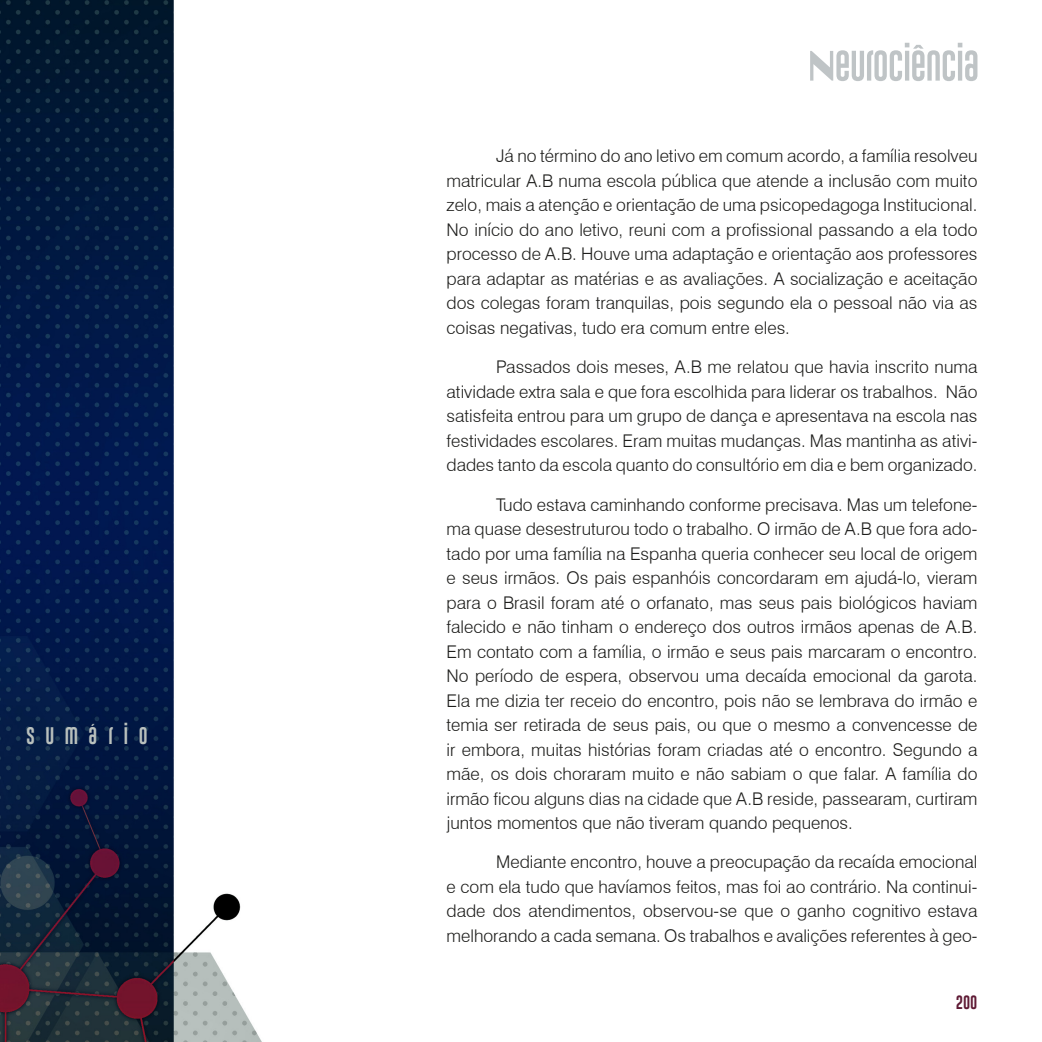
<style>
.page{position:relative;width:1042px;height:1042px;background:#fff}
.page>*{position:absolute;margin:0;border:0;box-sizing:border-box;transform-origin:0 0}
.Parágrafo{font:300 17.5px/24.5px "Swiss 721 BT";color:#1d1d1b;text-align:justify}
.t1{font:17.5px "Gobold Uplow";letter-spacing:.6em;color:#b9c0bd}
.t2{font:14px "Gobold Uplow";color:#5f1b35}
</style>
<div class="page">
<svg style="left:810px;top:43px;width:167px;height:38px"></svg>
<img style="left:0;top:0;width:262px;height:1042px">
<p class="t1" style="left:26px;top:721px;width:123px">SUMÁRIO</p>
<p class="Parágrafo" style="left:446px;top:144px;width:532px;text-indent:50px">Já no término do ano letivo em comum acordo, a família resolveu matricular A.B numa escola pública que atende a inclusão com muito zelo, mais a atenção e orientação de uma psicopedagoga Institucional.<br>No início do ano letivo, reuni com a profissional passando a ela todo processo de A.B. Houve uma adaptação e orientação aos professores para adaptar as matérias e as avaliações. A socialização e aceitação dos colegas foram tranquilas, pois segundo ela o pessoal não via as coisas negativas, tudo era comum entre eles.</p>
<p class="Parágrafo" style="left:446px;top:354px;width:532px;text-indent:50px">Passados dois meses, A.B me relatou que havia inscrito numa atividade extra sala e que fora escolhida para liderar os trabalhos. Não satisfeita entrou para um grupo de dança e apresentava na escola nas festividades escolares. Eram muitas mudanças. Mas mantinha as ativi&shy;dades tanto da escola quanto do consultório em dia e bem organizado.</p>
<p class="Parágrafo" style="left:446px;top:492px;width:532px;text-indent:50px">Tudo estava caminhando conforme precisava. Mas um telefone&shy;ma quase desestruturou todo o trabalho. O irmão de A.B que fora ado&shy;tado por uma família na Espanha queria conhecer seu local de origem e seus irmãos. Os pais espanhóis concordaram em ajudá-lo, vieram para o Brasil foram até o orfanato, mas seus pais biológicos haviam falecido e não tinham o endereço dos outros irmãos apenas de A.B.<br>Em contato com a família, o irmão e seus pais marcaram o encontro.<br>No período de espera, observou uma decaída emocional da garota.<br>Ela me dizia ter receio do encontro, pois não se lembrava do irmão e temia ser retirada de seus pais, ou que o mesmo a convencesse de ir embora, muitas histórias foram criadas até o encontro. Segundo a mãe, os dois choraram muito e não sabiam o que falar. A família do irmão ficou alguns dias na cidade que A.B reside, passearam, curtiram juntos momentos que não tiveram quando pequenos.</p>
<p class="Parágrafo" style="left:446px;top:850px;width:532px;text-indent:50px">Mediante encontro, houve a preocupação da recaída emocional e com ela tudo que havíamos feitos, mas foi ao contrário. Na continui&shy;dade dos atendimentos, observou-se que o ganho cognitivo estava melhorando a cada semana. Os trabalhos e avalições referentes à geo-</p>
<p class="t2" style="left:956px;top:991px;width:23px">200</p>
</div>
